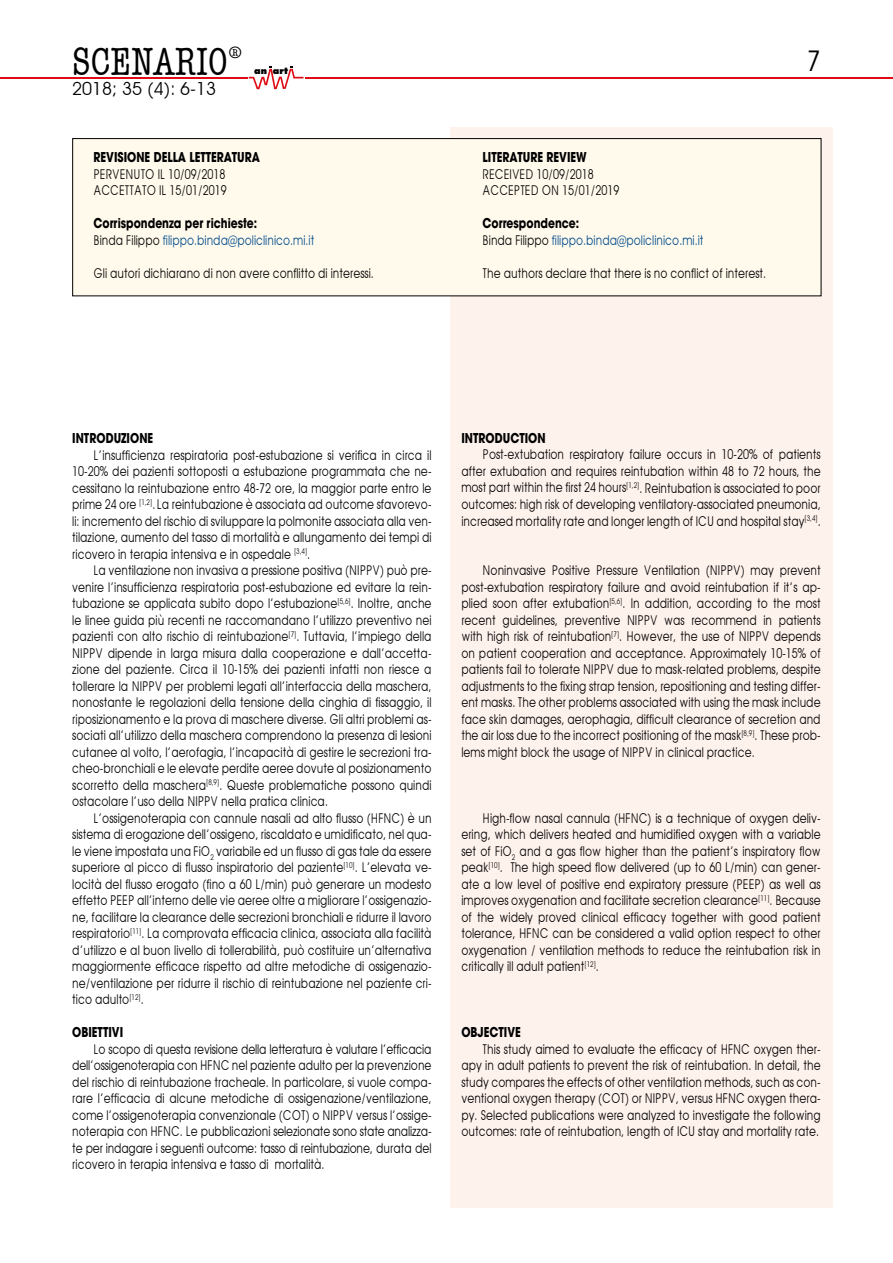
<style>
.page{position:relative;width:893px;height:1263px;background:#fff}
.page>*{position:absolute;margin:0;border:0;box-sizing:border-box;transform-origin:0 0}
.t1{font:condensed 40.5px "American Typewriter";color:#000;scale:.95 1}
.t2{font:28.5px "Avant Garde";color:#000;scale:.9 1}
.t3{font:18px "Avant Garde";color:#000}
.t4{font:13.5px/16.5px "Avant Garde";color:#000;text-align:justify;scale:.8 1}
.t5{font:13.5px/16.5px "Avant Garde";color:#004c8c;scale:.8 1}
.t6{font:700 13.5px "Avant Garde";color:#000;scale:.8 1}
.t7{font:800 9px "Futura";color:#000}
.s1{font-size:30px}
.s2{font-weight:700;color:#000}
.s3{color:#000}
</style>
<div class="page">
<hr style="left:305px;top:77px;width:588px;height:1px;background:#de0c15">
<svg style="left:249px;top:66px;width:55px;height:23px"></svg>
<hr style="left:0;top:77px;width:247px;height:1px;background:#de0c15">
<div style="left:450px;top:128px;width:382px;height:1080px;background:#fef2ed"></div>
<div style="left:73px;top:139px;width:748px;height:157px;background:#fffaec"></div>
<div style="left:72px;top:138px;width:749px;height:158px;border:1px solid #000"></div>
<h1 class="t1" style="left:72px;top:39px;width:181px">SCENARIO<span class="s1">®</span></h1>
<h3 class="t3" style="left:72px;top:80px;width:145px">2018; 35 (4): 6-13</h3>
<p class="t7" style="left:254px;top:65px;width:35px">an art</p>
<p class="t6" style="left:94px;top:149px;width:210px">REVISIONE DELLA LETTERATURA</p>
<p class="t4" style="left:94px;top:167px;width:168px">PERVENUTO IL 10/09/2018<br>ACCETTATO IL 15/01/2019</p>
<p class="t5" style="left:94px;top:216px;width:278px"><span class="s2">Corrispondenza per richieste:<br></span><span class="s3">Binda Filippo</span> filippo.binda@policlinico.mi.it</p>
<p class="t4" style="left:94px;top:266px;width:352px">Gli autori dichiarano di non avere conflitto di interessi.</p>
<p class="t6" style="left:483px;top:149px;width:132px">LITERATURE REVIEW</p>
<p class="t4" style="left:483px;top:167px;width:173px">RECEIVED 10/09/2018<br>ACCEPTED ON 15/01/2019</p>
<p class="t5" style="left:483px;top:216px;width:278px"><span class="s2">Correspondence:<br></span><span class="s3">Binda Filippo</span> filippo.binda@policlinico.mi.it</p>
<p class="t4" style="left:483px;top:266px;width:356px">The authors declare that there is no conflict of interest.</p>
<h2 class="t2" style="left:806px;top:47px;width:17px">7</h2>
<p class="t6" style="left:72px;top:429px;width:103px">INTRODUZIONE</p>
<p class="t4" style="left:72px;top:447px;width:451px;text-indent:21px">L’insufficienza respiratoria post-estubazione si verifica in circa il 10-20% dei pazienti sottoposti a estubazione programmata che ne&shy;cessitano la reintubazione entro 48-72 ore, la maggior parte entro le prime 24 ore <sup>[1,2]</sup>. La reintubazione è associata ad outcome sfavorevo&shy;li: incremento del rischio di sviluppare la polmonite associata alla ven&shy;tilazione, aumento del tasso di mortalità e allungamento dei tempi di ricovero in terapia intensiva e in ospedale <sup>[3,4]</sup>.</p>
<p class="t4" style="left:72px;top:563px;width:451px;text-indent:21px">La ventilazione non invasiva a pressione positiva (NIPPV) può pre&shy;venire l’insufficienza respiratoria post-estubazione ed evitare la rein&shy;tubazione se applicata subito dopo l’estubazione<sup>[5,6]</sup>. Inoltre, anche le linee guida più recenti ne raccomandano l’utilizzo preventivo nei pazienti con alto rischio di reintubazione<sup>[7]</sup>. Tuttavia, l’impiego della NIPPV dipende in larga misura dalla cooperazione e dall’accetta&shy;zione del paziente. Circa il 10-15% dei pazienti infatti non riesce a tollerare la NIPPV per problemi legati all’interfaccia della maschera, nonostante le regolazioni della tensione della cinghia di fissaggio, il riposizionamento e la prova di maschere diverse. Gli altri problemi as&shy;sociati all’utilizzo della maschera comprendono la presenza di lesioni cutanee al volto, l’aerofagia, l’incapacità di gestire le secrezioni tra&shy;cheo-bronchiali e le elevate perdite aeree dovute al posizionamento scorretto della maschera<sup>[8,9]</sup>. Queste problematiche possono quindi ostacolare l’uso della NIPPV nella pratica clinica.</p>
<p class="t4" style="left:72px;top:810px;width:451px;text-indent:21px">L’ossigenoterapia con cannule nasali ad alto flusso (HFNC) è un sistema di erogazione dell’ossigeno, riscaldato e umidificato, nel qua&shy;le viene impostata una FiO<sub>2</sub> variabile ed un flusso di gas tale da essere superiore al picco di flusso inspiratorio del paziente<sup>[10]</sup>. L’elevata ve&shy;locità del flusso erogato (fino a 60 L/min) può generare un modesto effetto PEEP all’interno delle vie aeree oltre a migliorare l’ossigenazio&shy;ne, facilitare la clearance delle secrezioni bronchiali e ridurre il lavoro respiratorio<sup>[11]</sup>. La comprovata efficacia clinica, associata alla facilità d’utilizzo e al buon livello di tollerabilità, può costituire un’alternativa maggiormente efficace rispetto ad altre metodiche di ossigenazio&shy;ne/ventilazione per ridurre il rischio di reintubazione nel paziente cri&shy;tico adulto<sup>[12]</sup>.</p>
<p class="t6" style="left:72px;top:1023px;width:65px">OBIETTIVI</p>
<p class="t4" style="left:72px;top:1041px;width:451px;text-indent:21px">Lo scopo di questa revisione della letteratura è valutare l’efficacia dell’ossigenoterapia con HFNC nel paziente adulto per la prevenzione del rischio di reintubazione tracheale. In particolare, si vuole compa&shy;rare l’efficacia di alcune metodiche di ossigenazione/ventilazione, come l’ossigenoterapia convenzionale (COT) o NIPPV versus l’ossige&shy;noterapia con HFNC. Le pubblicazioni selezionate sono state analizza&shy;te per indagare i seguenti outcome: tasso di reintubazione, durata del ricovero in terapia intensiva e tasso di mortalità.</p>
<p class="t6" style="left:461px;top:429px;width:107px">INTRODUCTION</p>
<p class="t4" style="left:461px;top:447px;width:451px;text-indent:21px">Post-extubation respiratory failure occurs in 10-20% of patients after extubation and requires reintubation within 48 to 72 hours, the most part within the first 24 hours<sup>[1,2]</sup>. Reintubation is associated to poor outcomes: high risk of developing ventilatory-associated pneumonia, increased mortality rate and longer length of ICU and hospital stay<sup>[3,4]</sup>.</p>
<p class="t4" style="left:461px;top:563px;width:451px;text-indent:21px">Noninvasive Positive Pressure Ventilation (NIPPV) may prevent post-extubation respiratory failure and avoid reintubation if it’s ap&shy;plied soon after extubation<sup>[5,6]</sup>. In addition, according to the most recent guidelines, preventive NIPPV was recommend in patients with high risk of reintubation<sup>[7]</sup>. However, the use of NIPPV depends on patient cooperation and acceptance. Approximately 10-15% of patients fail to tolerate NIPPV due to mask-related problems, despite adjustments to the fixing strap tension, repositioning and testing differ&shy;ent masks. The other problems associated with using the mask include face skin damages, aerophagia, difficult clearance of secretion and the air loss due to the incorrect positioning of the mask<sup>[8,9]</sup>. These prob&shy;lems might block the usage of NIPPV in clinical practice.</p>
<p class="t4" style="left:461px;top:810px;width:451px;text-indent:21px">High-flow nasal cannula (HFNC) is a technique of oxygen deliv&shy;ering, which delivers heated and humidified oxygen with a variable set of FiO<sub>2</sub> and a gas flow higher than the patient’s inspiratory flow peak<sup>[10]</sup>. The high speed flow delivered (up to 60 L/min) can gener&shy;ate a low level of positive end expiratory pressure (PEEP) as well as improves oxygenation and facilitate secretion clearance<sup>[11]</sup>. Because of the widely proved clinical efficacy together with good patient tolerance, HFNC can be considered a valid option respect to other oxygenation / ventilation methods to reduce the reintubation risk in critically ill adult patient<sup>[12]</sup>.</p>
<p class="t6" style="left:461px;top:1023px;width:76px">OBJECTIVE</p>
<p class="t4" style="left:461px;top:1041px;width:451px;text-indent:21px">This study aimed to evaluate the efficacy of HFNC oxygen ther&shy;apy in adult patients to prevent the risk of reintubation. In detail, the study compares the effects of other ventilation methods, such as con&shy;ventional oxygen therapy (COT) or NIPPV, versus HFNC oxygen thera&shy;py. Selected publications were analyzed to investigate the following outcomes: rate of reintubation, length of ICU stay and mortality rate.</p>
</div>
